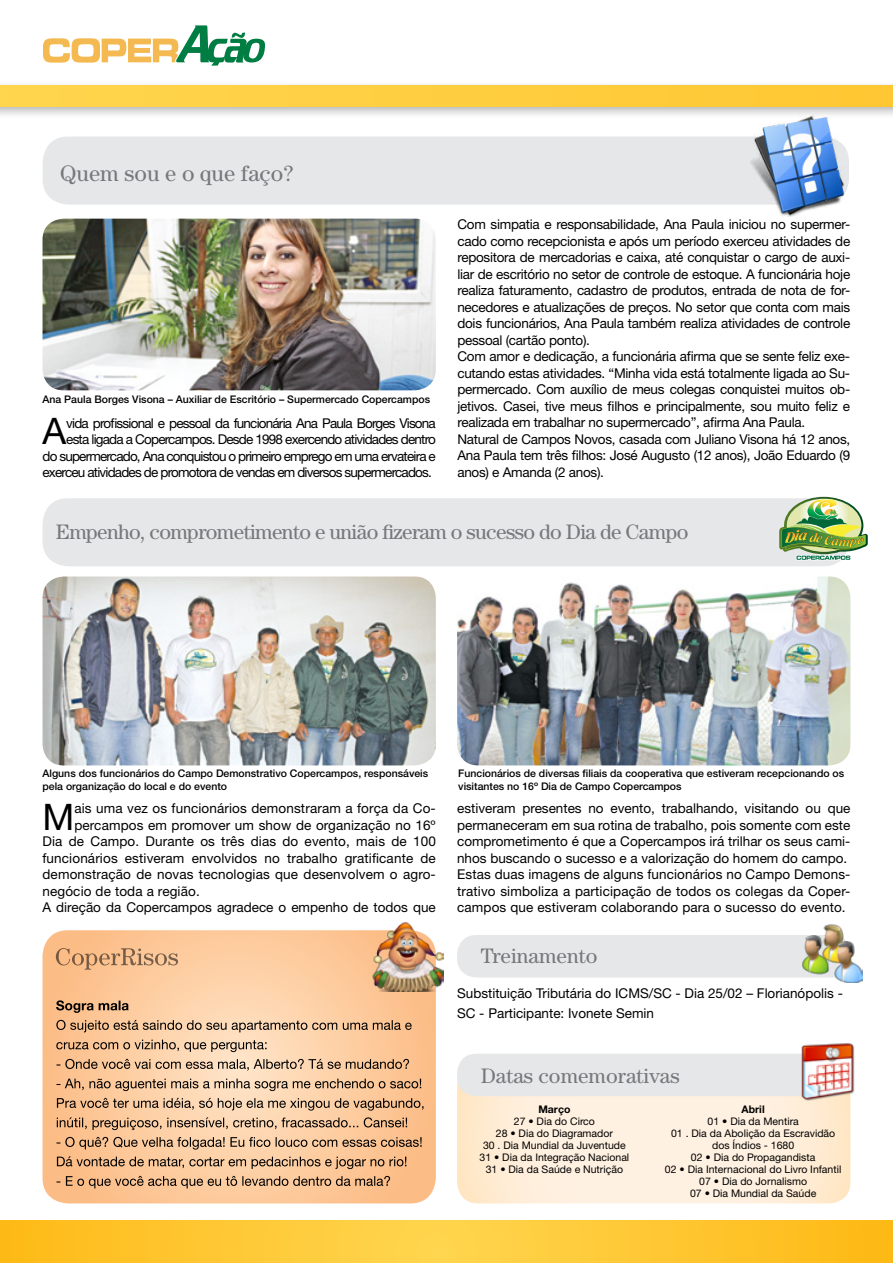
<style>
.page{position:relative;width:893px;height:1263px;background:#fff}
.page>*{position:absolute;margin:0;border:0;box-sizing:border-box;transform-origin:0 0}
.t1{font:36.6px "Helvetica Neue";color:#000}
.t2{font:22.5px "Century";color:#77787b}
.t3{font:21px "Century";letter-spacing:-.03em;color:#77787b}
.t4{font:21px "Century";color:#77787b}
.t5{font:13.5px/16.5px "Helvetica Neue";letter-spacing:-.02em;color:#000}
.t6{font:13.5px/16.5px "Helvetica Neue";color:#000}
.t7{font:13.5px "Helvetica Neue";letter-spacing:.01em;color:#000}
.t8{font:13.5px/16.5px "Helvetica Neue";letter-spacing:-.06em;color:#000;text-align:right}
.t9{font:500 10.5px/13.5px "Helvetica Neue";color:#000}
.t10{font:10.5px/12px "Helvetica Neue";color:#000;text-align:center}
.t11{font:700 10.5px "Helvetica Neue";color:#000}
</style>
<div class="page">
<svg style="left:43px;top:25px;width:222px;height:41px"></svg>
<div style="left:0;top:80px;width:893px;height:40px;background:#000;opacity:.3"></div>
<div style="left:0;top:85px;width:893px;height:21px;background:linear-gradient(to right,#ffd54e,#ffc732)"></div>
<svg style="left:0;top:1220px;width:893px;height:43px"></svg>
<svg style="left:457px;top:1081px;width:393px;height:122px"></svg>
<img style="left:43px;top:576px;width:393px;height:189px">
<img style="left:457px;top:576px;width:393px;height:189px">
<div style="left:43px;top:498px;width:806px;height:68px;background:#e6e7e8;border-radius:26px"></div>
<div style="left:457px;top:1054px;width:394px;height:42px;background:#e6e7e8;border-radius:20px"></div>
<div style="left:457px;top:935px;width:394px;height:42px;background:#e6e7e8;border-radius:20px"></div>
<img style="left:798px;top:1043px;width:57px;height:59px">
<div style="left:43px;top:137px;width:806px;height:68px;background:#e6e7e8;border-radius:26px"></div>
<img style="left:747px;top:115px;width:103px;height:102px">
<img style="left:43px;top:219px;width:393px;height:171px">
<img style="left:779px;top:497px;width:89px;height:63px">
<svg style="left:43px;top:930px;width:393px;height:273px"></svg>
<svg style="left:56px;top:948px;width:122px;height:22px"></svg>
<img style="left:373px;top:922px;width:70px;height:69px">
<svg style="left:57px;top:1176px;width:333px;height:12px"></svg>
<svg style="left:57px;top:1156px;width:349px;height:13px"></svg>
<svg style="left:57px;top:1137px;width:365px;height:12px"></svg>
<svg style="left:57px;top:1117px;width:350px;height:13px"></svg>
<svg style="left:57px;top:1098px;width:367px;height:12px"></svg>
<svg style="left:57px;top:1078px;width:364px;height:13px"></svg>
<svg style="left:57px;top:1059px;width:352px;height:12px"></svg>
<svg style="left:56px;top:1039px;width:211px;height:13px"></svg>
<svg style="left:56px;top:1020px;width:356px;height:12px"></svg>
<svg style="left:56px;top:1000px;width:73px;height:13px"></svg>
<img style="left:803px;top:924px;width:60px;height:58px">
<h2 class="t2" style="left:60px;top:160px;width:235px">Quem sou e o que faço?</h2>
<p class="t9" style="left:43px;top:393px;width:389px">Ana Paula Borges Visona – Auxiliar de Escritório – Supermercado Copercampos</p>
<p class="t8" style="left:43px;top:414px;width:395px">vida profissional e pessoal da funcionária Ana Paula Borges Visona esta ligada a Copercampos. Desde 1998 exercendo atividades dentro<br>do supermercado, Ana conquistou o primeiro emprego em uma ervateira e exerceu atividades de promotora de vendas em diversos supermercados.</p>
<h1 class="t1" style="left:43px;top:409px;width:25px">A</h1>
<p class="t5" style="left:457px;top:216px;width:394px">Com simpatia e responsabilidade, Ana Paula iniciou no supermer&shy;cado como recepcionista e após um período exerceu atividades de repositora de mercadorias e caixa, até conquistar o cargo de auxi&shy;liar de escritório no setor de controle de estoque. A funcionária hoje realiza faturamento, cadastro de produtos, entrada de nota de for&shy;necedores e atualizações de preços. No setor que conta com mais dois funcionários, Ana Paula também realiza atividades de controle pessoal (cartão ponto).<br>Com amor e dedicação, a funcionária afirma que se sente feliz exe&shy;cutando estas atividades. “Minha vida está totalmente ligada ao Su&shy;permercado. Com auxílio de meus colegas conquistei muitos ob&shy;jetivos. Casei, tive meus filhos e principalmente, sou muito feliz e realizada em trabalhar no supermercado”, afirma Ana Paula.<br>Natural de Campos Novos, casada com Juliano Visona há 12 anos, Ana Paula tem três filhos: José Augusto (12 anos), João Eduardo (9 anos) e Amanda (2 anos).</p>
<h3 class="t3" style="left:56px;top:520px;width:634px">Empenho, comprometimento e união fizeram o sucesso do Dia de Campo</h3>
<p class="t9" style="left:43px;top:766px;width:387px">Alguns dos funcionários do Campo Demonstrativo Copercampos, responsáveis pela organização do local e do evento</p>
<p class="t9" style="left:458px;top:766px;width:387px">Funcionários de diversas filiais da cooperativa que estiveram recepcionando os visitantes no 16º Dia de Campo Copercampos</p>
<h1 class="t1" style="left:43px;top:795px;width:33px">M</h1>
<p class="t7" style="left:74px;top:801px;width:363px">ais uma vez os funcionários demonstraram a força da Co-</p>
<p class="t7" style="left:74px;top:817px;width:363px">percampos em promover um show de organização no 16º</p>
<p class="t7" style="left:43px;top:834px;width:395px">Dia de Campo. Durante os três dias do evento, mais de 100</p>
<p class="t7" style="left:43px;top:850px;width:395px">funcionários estiveram envolvidos no trabalho gratificante de</p>
<p class="t7" style="left:43px;top:866px;width:395px">demonstração de novas tecnologias que desenvolvem o agro-</p>
<p class="t7" style="left:43px;top:883px;width:159px">negócio de toda a região.</p>
<p class="t6" style="left:43px;top:899px;width:395px">A direção da Copercampos agradece o empenho de todos que</p>
<p class="t6" style="left:457px;top:800px;width:395px">estiveram presentes no evento, trabalhando, visitando ou que permaneceram em sua rotina de trabalho, pois somente com este comprometimento é que a Copercampos irá trilhar os seus cami&shy;nhos buscando o sucesso e a valorização do homem do campo.<br>Estas duas imagens de alguns funcionários no Campo Demons&shy;trativo simboliza a participação de todos os colegas da Coper&shy;campos que estiveram colaborando para o sucesso do evento.</p>
<h3 class="t4" style="left:481px;top:944px;width:118px">Treinamento</h3>
<p class="t6" style="left:457px;top:983px;width:387px;line-height:19.5px">Substituição Tributária do ICMS/SC - Dia 25/02 – Florianópolis -<br>SC - Participante: Ivonete Semin</p>
<h3 class="t4" style="left:481px;top:1064px;width:200px">Datas comemorativas</h3>
<p class="t11" style="left:538px;top:1103px;width:34px">Março</p>
<p class="t10" style="left:480px;top:1115px;width:151px">27 • Dia do Circo<br>28 • Dia do Diagramador<br>30 . Dia Mundial da Juventude<br>31 • Dia da Integração Nacional<br>31 • Dia da Saúde e Nutrição</p>
<p class="t11" style="left:742px;top:1103px;width:25px">Abril</p>
<p class="t10" style="left:665px;top:1115px;width:178px">01 • Dia da Mentira<br>01 . Dia da Abolição da Escravidão dos Índios - 1680<br>02 • Dia do Propagandista<br>02 • Dia Internacional do Livro Infantil<br>07 • Dia do Jornalismo<br>07 • Dia Mundial da Saúde</p>
</div>
